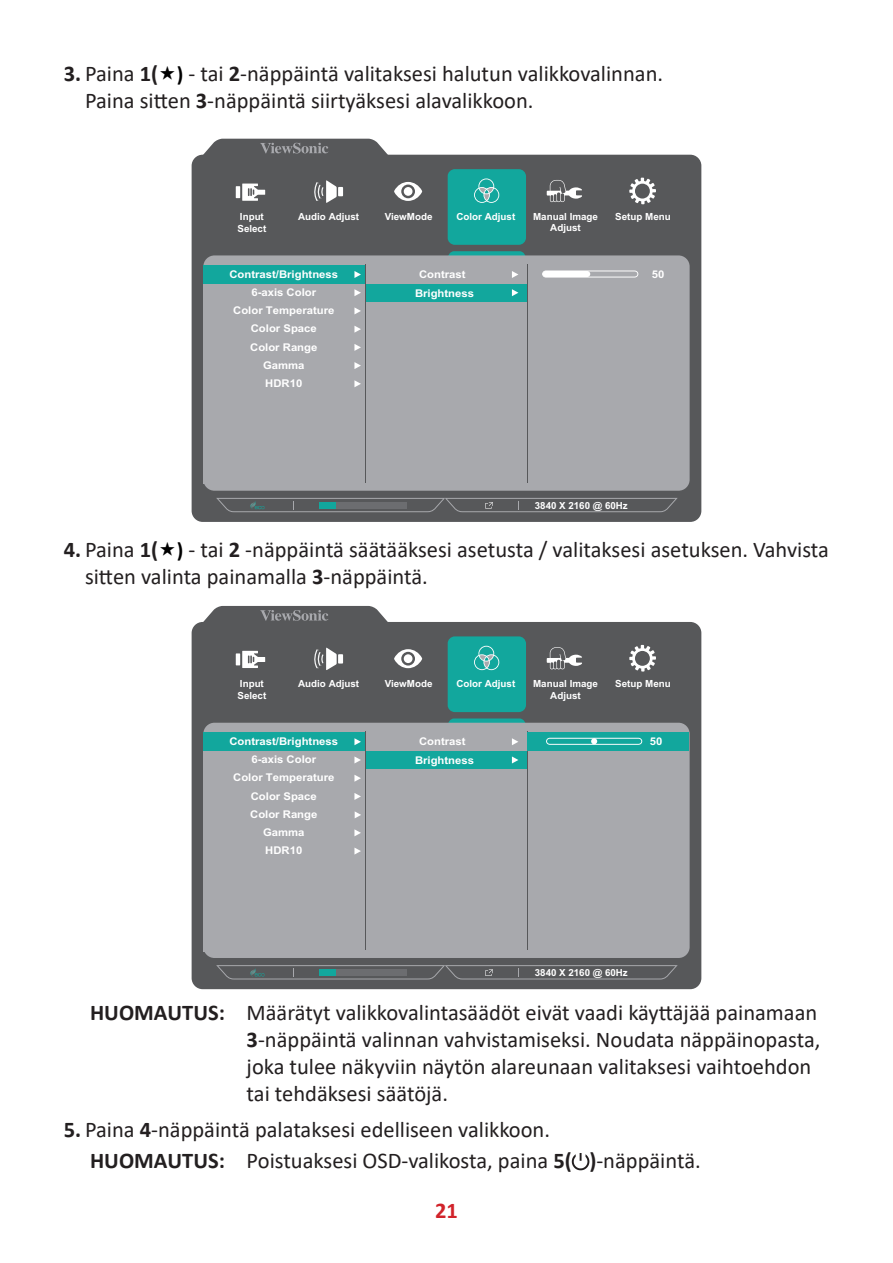
<style>
.page{position:relative;width:893px;height:1263px;background:#fff}
.page>*{position:absolute;margin:0;border:0;box-sizing:border-box;transform-origin:0 0}
.t1{font:22.5px/27px "Calibri";color:#231f20}
.t2{font:700 22.5px "Calibri";color:#d1232a}
.t3{font:700 10.65px/18.3px "Arial";color:#fff;text-align:center;scale:1.06 1}
.t4{font:700 9.75px/11.7px "Arial";color:#fff}
.s1{font-weight:700}
.s2{font-weight:700;font-size:21px;color:#000}
</style>
<div class="page">
<div style="left:192px;top:155px;width:509px;height:367px;background:#57585a;border-radius:11px"></div>
<svg style="left:449px;top:251px;width:76px;height:4px"></svg>
<div style="left:203px;top:255px;width:487px;height:236px;background:#a8a9ad;border-radius:11px"></div>
<div style="left:448px;top:169px;width:78px;height:76px;background:#12a79d;border-radius:7px"></div>
<svg style="left:354px;top:362px;width:7px;height:7px"></svg>
<svg style="left:354px;top:326px;width:7px;height:7px"></svg>
<svg style="left:354px;top:307px;width:7px;height:7px"></svg>
<div style="left:366px;top:284px;width:161px;height:18px;background:#12a79d"></div>
<svg style="left:354px;top:289px;width:7px;height:7px"></svg>
<div style="left:203px;top:265px;width:162px;height:19px;background:#12a79d"></div>
<svg style="left:354px;top:271px;width:7px;height:7px"></svg>
<svg style="left:512px;top:271px;width:6px;height:7px"></svg>
<svg style="left:512px;top:289px;width:6px;height:7px"></svg>
<div style="left:203px;top:466px;width:162px;height:18px;background:#a8a9ad"></div>
<svg style="left:354px;top:380px;width:7px;height:7px"></svg>
<hr style="left:527px;top:264px;width:1px;height:219px;background:#57585a">
<hr style="left:365px;top:264px;width:1px;height:219px;background:#57585a">
<svg style="left:216px;top:498px;width:462px;height:14px"></svg>
<svg style="left:198px;top:139px;width:195px;height:17px"></svg>
<svg style="left:542px;top:270px;width:96px;height:8px"></svg>
<div style="left:543px;top:271px;width:47px;height:6px;background:#fff;border-radius:3px"></div>
<svg style="left:354px;top:344px;width:7px;height:7px"></svg>
<svg style="left:629px;top:178px;width:27px;height:26px"></svg>
<svg style="left:474px;top:178px;width:25px;height:25px"></svg>
<svg style="left:394px;top:182px;width:28px;height:19px"></svg>
<div style="left:404px;top:187px;width:8px;height:9px;background:#fff;border-radius:50%"></div>
<svg style="left:547px;top:180px;width:35px;height:22px"></svg>
<hr style="left:236px;top:186px;width:4px;height:12px;background:#fff">
<svg style="left:242px;top:184px;width:23px;height:17px"></svg>
<div style="left:338px;top:187px;width:5px;height:9px;background:#fff"></div>
<svg style="left:314px;top:180px;width:23px;height:23px"></svg>
<div style="left:192px;top:622px;width:509px;height:367px;background:#57585a;border-radius:11px"></div>
<svg style="left:448px;top:718px;width:78px;height:5px"></svg>
<div style="left:203px;top:723px;width:487px;height:235px;background:#a8a9ad;border-radius:11px"></div>
<div style="left:448px;top:636px;width:78px;height:76px;background:#12a79d;border-radius:7px"></div>
<svg style="left:354px;top:829px;width:7px;height:7px"></svg>
<svg style="left:354px;top:793px;width:7px;height:7px"></svg>
<svg style="left:354px;top:775px;width:7px;height:7px"></svg>
<div style="left:366px;top:751px;width:161px;height:18px;background:#12a79d"></div>
<svg style="left:354px;top:756px;width:7px;height:7px"></svg>
<div style="left:203px;top:733px;width:162px;height:18px;background:#12a79d"></div>
<svg style="left:354px;top:738px;width:7px;height:7px"></svg>
<svg style="left:512px;top:738px;width:6px;height:7px"></svg>
<svg style="left:512px;top:756px;width:6px;height:7px"></svg>
<div style="left:203px;top:933px;width:162px;height:18px;background:#a8a9ad"></div>
<svg style="left:354px;top:847px;width:7px;height:7px"></svg>
<hr style="left:527px;top:731px;width:1px;height:219px;background:#57585a">
<hr style="left:365px;top:731px;width:1px;height:219px;background:#57585a">
<svg style="left:216px;top:965px;width:462px;height:14px"></svg>
<svg style="left:198px;top:606px;width:190px;height:17px"></svg>
<div style="left:528px;top:733px;width:161px;height:18px;background:#12a79d"></div>
<svg style="left:546px;top:738px;width:96px;height:7px"></svg>
<svg style="left:355px;top:811px;width:6px;height:7px"></svg>
<svg style="left:629px;top:645px;width:27px;height:26px"></svg>
<svg style="left:474px;top:646px;width:25px;height:24px"></svg>
<svg style="left:394px;top:649px;width:28px;height:19px"></svg>
<div style="left:404px;top:654px;width:8px;height:9px;background:#fff;border-radius:50%"></div>
<svg style="left:547px;top:647px;width:35px;height:22px"></svg>
<hr style="left:236px;top:653px;width:4px;height:12px;background:#fff">
<svg style="left:242px;top:651px;width:23px;height:17px"></svg>
<div style="left:338px;top:654px;width:5px;height:9px;background:#fff"></div>
<svg style="left:314px;top:647px;width:23px;height:23px"></svg>
<svg style="left:572px;top:1153px;width:17px;height:17px"></svg>
<p class="t1" style="left:85px;top:59px;width:580px;text-indent:-21px"><span class="s1">3.</span> Paina <span class="s1">1(</span> <span class="s2">)</span> - tai <span class="s1">2</span>-näppäintä valitaksesi halutun valikkovalinnan.<br>Paina sitten <span class="s1">3</span>-näppäintä siirtyäksesi alavalikkoon.</p>
<p class="t4" style="left:237px;top:211px;width:30px">Input<br>Select</p>
<p class="t4" style="left:298px;top:211px;width:63px">Audio Adjust</p>
<p class="t3" style="left:229px;top:265px;width:104px">Contrast/Brightness<br>6-axis Color<br>Color Temperature<br>Color Space<br>Color Range<br>Gamma<br>HDR10</p>
<p class="t4" style="left:385px;top:211px;width:49px">ViewMode</p>
<p class="t4" style="left:456px;top:211px;width:60px">Color Adjust</p>
<p class="t4" style="left:533px;top:210px;width:66px">Manual Image</p>
<p class="t4" style="left:615px;top:211px;width:57px">Setup Menu</p>
<p class="t4" style="left:550px;top:222px;width:32px">Adjust</p>
<p class="t3" style="left:415px;top:264px;width:57px;line-height:19.2px">Contrast<br>Brightness</p>
<p class="t3" style="left:652px;top:265px;width:13px">50</p>
<p class="t4" style="left:535px;top:499px;width:94px">3840 X 2160 @ 60Hz</p>
<p class="t1" style="left:85px;top:536px;width:745px;text-indent:-21px"><span class="s1">4.</span> Paina <span class="s1">1(</span> <span class="s2">)</span> - tai <span class="s1">2</span> -näppäintä säätääksesi asetusta / valitaksesi asetuksen. Vahvista sitten valinta painamalla <span class="s1">3</span>-näppäintä.</p>
<p class="t4" style="left:237px;top:678px;width:30px">Input<br>Select</p>
<p class="t4" style="left:298px;top:678px;width:63px">Audio Adjust</p>
<p class="t3" style="left:229px;top:732px;width:104px">Contrast/Brightness<br>6-axis Color<br>Color Temperature<br>Color Space<br>Color Range<br>Gamma<br>HDR10</p>
<p class="t4" style="left:385px;top:678px;width:49px">ViewMode</p>
<p class="t4" style="left:456px;top:678px;width:60px">Color Adjust</p>
<p class="t4" style="left:533px;top:678px;width:66px">Manual Image</p>
<p class="t4" style="left:615px;top:678px;width:57px">Setup Menu</p>
<p class="t4" style="left:550px;top:689px;width:32px">Adjust</p>
<p class="t3" style="left:415px;top:732px;width:57px;line-height:19.2px">Contrast<br>Brightness</p>
<p class="t3" style="left:650px;top:732px;width:13px">50</p>
<p class="t4" style="left:535px;top:967px;width:94px">3840 X 2160 @ 60Hz</p>
<p class="t1" style="left:247px;top:999px;width:575px;text-indent:-156px"><span class="s1">HUOMAUTUS:</span> Määrätyt valikkovalintasäädöt eivät vaadi käyttäjää painamaan <span class="s1">3</span>-näppäintä valinnan vahvistamiseksi. Noudata näppäinopasta, joka tulee näkyviin näytön alareunaan valitaksesi vaihtoehdon tai tehdäksesi säätöjä.</p>
<p class="t1" style="left:90px;top:1113px;width:612px;line-height:31.2px;text-indent:-26px"><span class="s1">5.</span> Paina <span class="s1">4</span>-näppäintä palataksesi edelliseen valikkoon.<br><span class="s1">HUOMAUTUS:</span> Poistuaksesi OSD-valikosta, paina <span class="s1">5( )</span>-näppäintä.</p>
<p class="t2" style="left:435px;top:1194px;width:24px">21</p>
</div>
